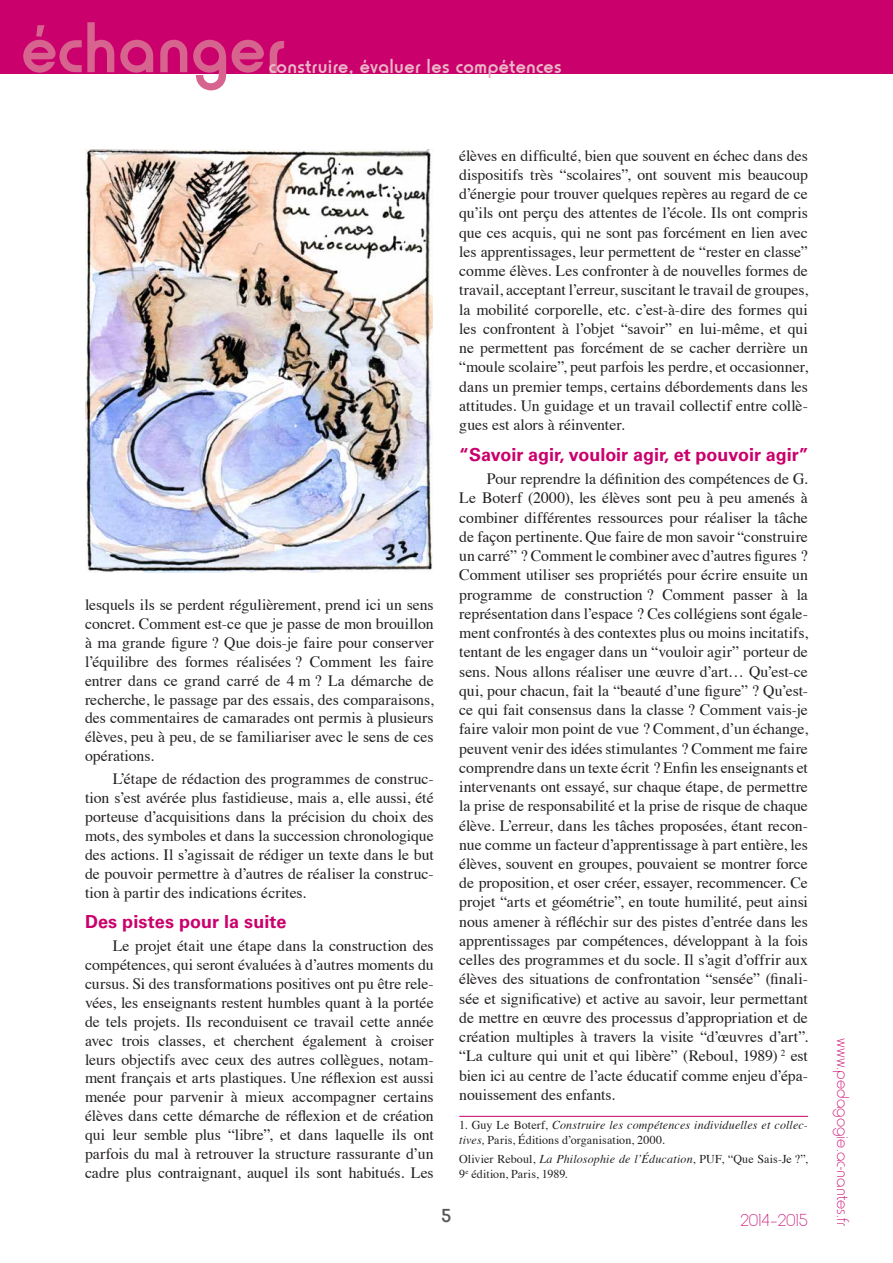
<style>
.page{position:relative;width:893px;height:1263px;background:#fff}
.page>*{position:absolute;margin:0;border:0;box-sizing:border-box;transform-origin:0 0}
.t1{font:500 75px "Horatio D";color:#d7648e}
.t2{font:500 21px "Horatio D";letter-spacing:.02em;color:#ebb7c8}
.t3{font:500 19.5px "Horatio D";color:#57585a}
.t4{font:700 18px "Univers";color:#ca016c}
.t5{font:18px "Horatio D Ligh";color:#ca016c}
.t6{font:15.75px/19.2px "Times";letter-spacing:-.005em;color:#231f20;text-align:justify}
.t7{font:italic 12px/14.7px "Times";letter-spacing:.01em;color:#231f20}
.t8{font:12px/14.7px "Times";letter-spacing:.005em;color:#231f20}
.s1{font-style:normal}
.s2{font-style:italic}
</style>
<div class="page">
<div style="left:0;top:0;width:893px;height:74px;background:#ca016c"></div>
<hr style="left:459px;top:1116px;width:349px;height:1px;background:#ca016c">
<img style="left:86px;top:150px;width:347px;height:423px">
<h1 class="t1" style="left:21px;top:5px;width:266px">échanger</h1>
<h2 class="t2" style="left:269px;top:54px;width:294px">construire, évaluer les compétences</h2>
<p class="t6" style="left:85px;top:594px;width:350px">lesquels ils se perdent régulièrement, prend ici un sens concret. Comment est-ce que je passe de mon brouillon à ma grande figure ? Que dois-je faire pour conserver l’équilibre des formes réalisées ? Comment les faire entrer dans ce grand carré de 4 m ? La démarche de recherche, le passage par des essais, des comparaisons, des commentaires de camarades ont permis à plusieurs élèves, peu à peu, de se familiariser avec le sens de ces opérations.</p>
<p class="t6" style="left:85px;top:768px;width:350px;text-indent:28px">L’étape de rédaction des programmes de construc&shy;tion s’est avérée plus fastidieuse, mais a, elle aussi, été porteuse d’acquisitions dans la précision du choix des mots, des symboles et dans la succession chronologique des actions. Il s’agissait de rédiger un texte dans le but de pouvoir permettre à d’autres de réaliser la construc&shy;tion à partir des indications écrites.</p>
<p class="t4" style="left:85px;top:911px;width:203px">Des pistes pour la suite</p>
<p class="t6" style="left:85px;top:935px;width:350px;text-indent:28px">Le projet était une étape dans la construction des compétences, qui seront évaluées à d’autres moments du cursus. Si des transformations positives ont pu être rele&shy;vées, les enseignants restent humbles quant à la portée de tels projets. Ils reconduisent ce travail cette année avec trois classes, et cherchent également à croiser leurs objectifs avec ceux des autres collègues, notam&shy;ment français et arts plastiques. Une réflexion est aussi menée pour parvenir à mieux accompagner certains élèves dans cette démarche de réflexion et de création qui leur semble plus “libre”, et dans laquelle ils ont parfois du mal à retrouver la structure rassurante d’un cadre plus contraignant, auquel ils sont habitués. Les</p>
<p class="t6" style="left:459px;top:144px;width:350px">élèves en difficulté, bien que souvent en échec dans des dispositifs très “scolaires”, ont souvent mis beaucoup d’énergie pour trouver quelques repères au regard de ce qu’ils ont perçu des attentes de l’école. Ils ont compris que ces acquis, qui ne sont pas forcément en lien avec les apprentissages, leur permettent de “rester en classe” comme élèves. Les confronter à de nouvelles formes de travail, acceptant l’erreur, suscitant le travail de groupes, la mobilité corporelle, etc. c’est-à-dire des formes qui les confrontent à l’objet “savoir” en lui-même, et qui ne permettent pas forcément de se cacher derrière un “moule scolaire”, peut parfois les perdre, et occasionner, dans un premier temps, certains débordements dans les attitudes. Un guidage et un travail collectif entre collè&shy;gues est alors à réinventer.</p>
<p class="t4" style="left:459px;top:444px;width:351px">“Savoir agir, vouloir agir, et pouvoir agir”</p>
<p class="t6" style="left:459px;top:468px;width:350px;text-indent:28px">Pour reprendre la définition des compétences de G.<br>Le Boterf (2000), les élèves sont peu à peu amenés à combiner différentes ressources pour réaliser la tâche de façon pertinente. Que faire de mon savoir “construire un carré” ? Comment le combiner avec d’autres figures ?<br>Comment utiliser ses propriétés pour écrire ensuite un programme de construction ? Comment passer à la représentation dans l’espace ? Ces collégiens sont égale&shy;ment confrontés à des contextes plus ou moins incitatifs, tentant de les engager dans un “vouloir agir” porteur de sens. Nous allons réaliser une œuvre d’art… Qu’est-ce qui, pour chacun, fait la “beauté d’une figure” ? Qu’est&shy;ce qui fait consensus dans la classe ? Comment vais-je faire valoir mon point de vue ? Comment, d’un échange, peuvent venir des idées stimulantes ? Comment me faire comprendre dans un texte écrit ? Enfin les enseignants et intervenants ont essayé, sur chaque étape, de permettre la prise de responsabilité et la prise de risque de chaque élève. L’erreur, dans les tâches proposées, étant recon&shy;nue comme un facteur d’apprentissage à part entière, les élèves, souvent en groupes, pouvaient se montrer force de proposition, et oser créer, essayer, recommencer. Ce projet “arts et géométrie”, en toute humilité, peut ainsi nous amener à réfléchir sur des pistes d’entrée dans les apprentissages par compétences, développant à la fois celles des programmes et du socle. Il s’agit d’offrir aux élèves des situations de confrontation “sensée” (finali&shy;sée et significative) et active au savoir, leur permettant de mettre en œuvre des processus d’appropriation et de création multiples à travers la visite “d’œuvres d’art”. “La culture qui unit et qui libère” (Reboul, 1989) <sup>2</sup> est bien ici au centre de l’acte éducatif comme enjeu d’épa&shy;nouissement des enfants.</p>
<p class="t7" style="left:459px;top:1117px;width:350px"><span class="s1">1. Guy Le Boterf,</span> Construire les compétences individuelles et collec&shy;tives, <span class="s1">Paris, Éditions d’organisation, 2000.</span></p>
<p class="t8" style="left:459px;top:1151px;width:350px">Olivier Reboul, <span class="s2">La Philosophie de l’Éducation</span>, PUF, “Que Sais-Je ?”,<br>9<sup>e</sup> édition, Paris, 1989.</p>
<p class="t3" style="left:442px;top:1205px;width:11px">5</p>
<p class="t5" style="left:740px;top:1210px;width:69px">2014–2015</p>
<p class="t5" style="left:853px;top:1038px;width:189px;rotate:90deg">www.pedagogie.ac-nantes.fr</p>
</div>
